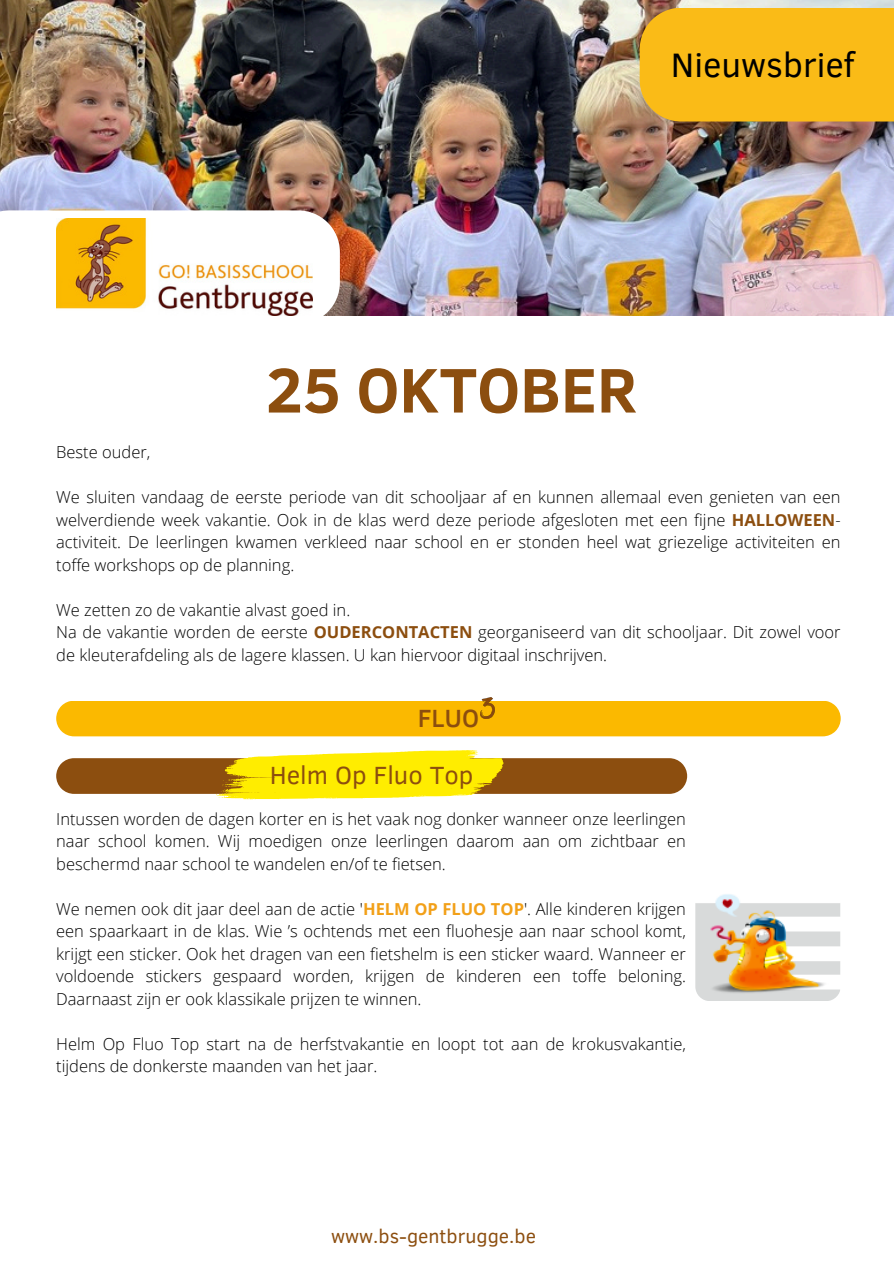
<style>
.page{position:relative;width:894px;height:1264px;background:#fff}
.page>*{position:absolute;margin:0;border:0;box-sizing:border-box;transform-origin:0 0}
.t1{font:700 64.2px "Clear Sans";color:#8c4e0f}
.t2{font:34.8px "Clear Sans";color:#000}
.t3{font:25.5px "Clear Sans";color:#8c4e0f}
.t4{font:500 25.5px "Clear Sans";color:#8c4e0f}
.t5{font:19.5px "Clear Sans";color:#8c4e0f}
.t6{font:300 16.5px/22.5px "Open Sans";color:#000;text-align:justify}
.s1{font-weight:700;color:#8c4e0f}
.s2{font-weight:700;color:#f2a018}
</style>
<div class="page">
<img style="left:0;top:0;width:893px;height:316px">
<div style="left:639px;top:8px;width:254px;height:113px;background:#fabb17"></div>
<svg style="left:0;top:210px;width:340px;height:106px"></svg>
<img style="left:56px;top:219px;width:257px;height:96px">
<div style="left:56px;top:701px;width:784px;height:35px;background:#fbb900"></div>
<img style="left:480px;top:697px;width:14px;height:21px">
<img style="left:695px;top:884px;width:145px;height:116px;border-radius:15px">
<svg style="left:56px;top:750px;width:631px;height:49px"></svg>
<h3 class="t2" style="left:670px;top:40px;width:185px">Nieuwsbrief</h3>
<p class="t1" style="left:265px;top:343px;width:373px">25 OKTOBER</p>
<p class="t6" style="left:56px;top:440px;width:96px">Beste ouder,</p>
<p class="t6" style="left:56px;top:485px;width:785px">We sluiten vandaag de eerste periode van dit schooljaar af en kunnen allemaal even genieten van een welverdiende week vakantie. Ook in de klas werd deze periode afgesloten met een fijne <span class="s1">HALLOWEEN&shy;</span>activiteit. De leerlingen kwamen verkleed naar school en er stonden heel wat griezelige activiteiten en toffe workshops op de planning.</p>
<p class="t6" style="left:56px;top:598px;width:295px">We zetten zo de vakantie alvast goed in.</p>
<p class="t6" style="left:56px;top:620px;width:785px">Na de vakantie worden de eerste <span class="s1">OUDERCONTACTEN</span> georganiseerd van dit schooljaar. Dit zowel voor de kleuterafdeling als de lagere klassen. U kan hiervoor digitaal inschrijven.</p>
<p class="t4" style="left:417px;top:699px;width:63px">FLUO</p>
<p class="t3" style="left:270px;top:757px;width:205px">Helm Op Fluo Top</p>
<h4 class="t6" style="left:56px;top:807px;width:631px">Intussen worden de dagen korter en is het vaak nog donker wanneer onze leerlingen naar school komen. Wij moedigen onze leerlingen daarom aan om zichtbaar en beschermd naar school te wandelen en/of te fietsen.</h4>
<p class="t6" style="left:56px;top:897px;width:631px">We nemen ook dit jaar deel aan de actie '<span class="s2">HELM OP FLUO TOP</span>'. Alle kinderen krijgen een spaarkaart in de klas. Wie ’s ochtends met een fluohesje aan naar school komt, krijgt een sticker. Ook het dragen van een fietshelm is een sticker waard. Wanneer er voldoende stickers gespaard worden, krijgen de kinderen een toffe beloning.<br>Daarnaast zijn er ook klassikale prijzen te winnen.</p>
<p class="t6" style="left:56px;top:1032px;width:631px">Helm Op Fluo Top start na de herfstvakantie en loopt tot aan de krokusvakantie, tijdens de donkerste maanden van het jaar.</p>
<p class="t5" style="left:331px;top:1222px;width:206px">www.bs-gentbrugge.be</p>
</div>
